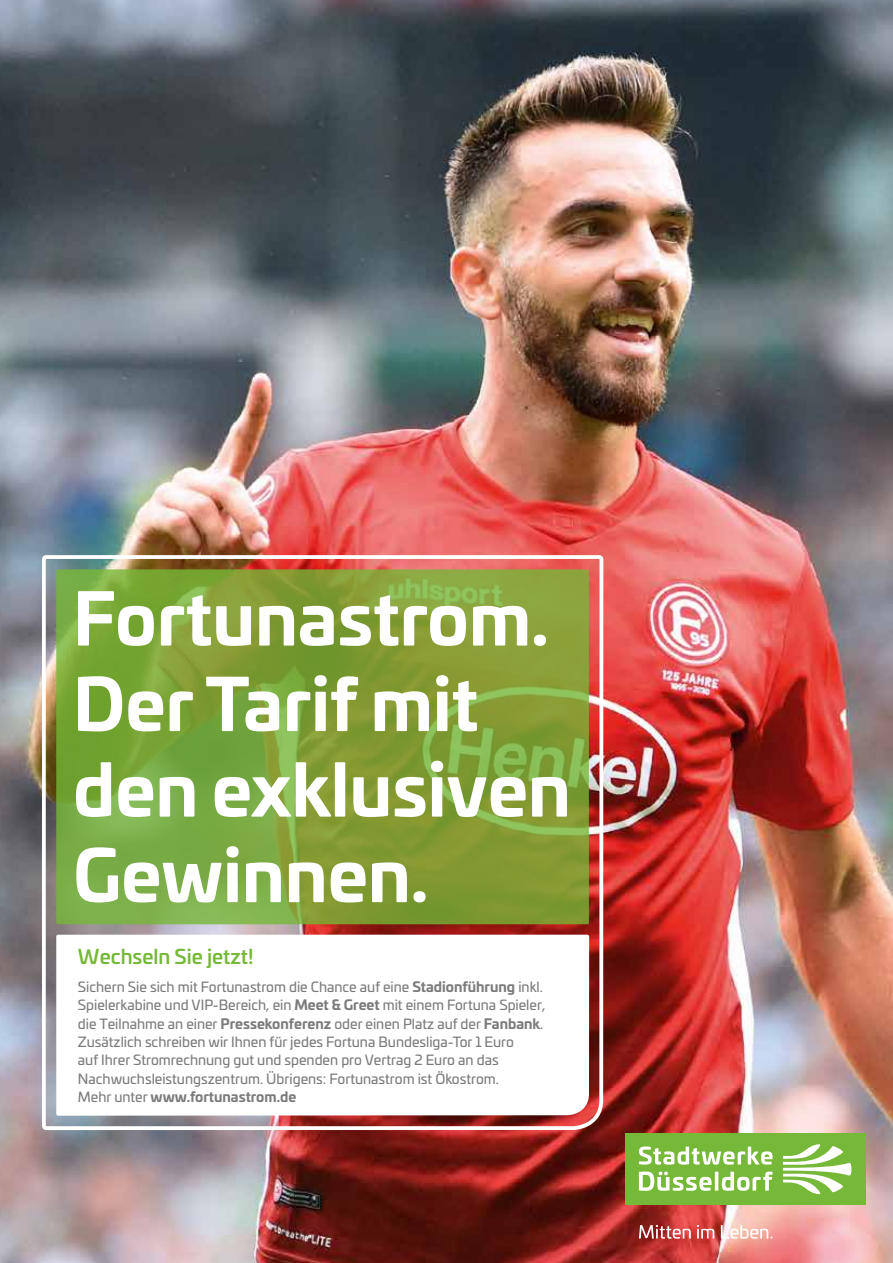
<style>
.page{position:relative;width:893px;height:1263px;background:#fff}
.page>*{position:absolute;margin:0;border:0;box-sizing:border-box;transform-origin:0 0}
.t1{font:700 70.35px/85.5px "Univia Pro";color:#fff}
.t2{font:500 19.8px "Univia Pro";color:#76b837}
.t3{font:13.8px/18.3px "Univia Pro";color:#7c7b7b}
.s1{font-weight:700}
</style>
<div class="page">
<img style="left:0;top:0;width:893px;height:1263px">
<svg style="left:639px;top:1225px;width:52px;height:13px"></svg>
<svg style="left:697px;top:1225px;width:17px;height:13px"></svg>
<svg style="left:721px;top:1225px;width:51px;height:13px"></svg>
<div style="left:625px;top:1133px;width:240px;height:72px;background:#76b837"></div>
<svg style="left:639px;top:1171px;width:73px;height:20px"></svg>
<hr style="left:715px;top:1172px;width:3px;height:19px;background:#fff">
<svg style="left:722px;top:1171px;width:51px;height:20px"></svg>
<svg style="left:639px;top:1146px;width:134px;height:18px"></svg>
<svg style="left:783px;top:1144px;width:68px;height:50px"></svg>
<img style="left:40px;top:553px;width:565px;height:579px">
<svg style="left:56px;top:569px;width:533px;height:355px;background:#80a239"></svg>
<svg style="left:56px;top:935px;width:533px;height:181px"></svg>
<h1 class="t1" style="left:73px;top:571px;width:499px">Fortunastrom.<br>Der Tarif mit den exklusiven<br>Gewinnen.</h1>
<h2 class="t2" style="left:78px;top:942px;width:177px">Wechseln Sie jetzt!</h2>
<p class="t3" style="left:78px;top:977px;width:469px">Sichern Sie sich mit Fortunastrom die Chance auf eine <span class="s1">Stadionführung</span> inkl.<br>Spielerkabine und VIP-Bereich, ein <span class="s1">Meet &amp; Greet</span> mit einem Fortuna Spieler, die Teilnahme an einer <span class="s1">Pressekonferenz</span> oder einen Platz auf der <span class="s1">Fanbank</span>.<br>Zusätzlich schreiben wir Ihnen für jedes Fortuna Bundesliga-Tor 1 Euro<br>auf Ihrer Stromrechnung gut und spenden pro Vertrag 2 Euro an das Nachwuchsleistungszentrum. Übrigens: Fortunastrom ist Ökostrom.<br>Mehr unter <span class="s1">www.fortunastrom.de</span></p>
</div>
